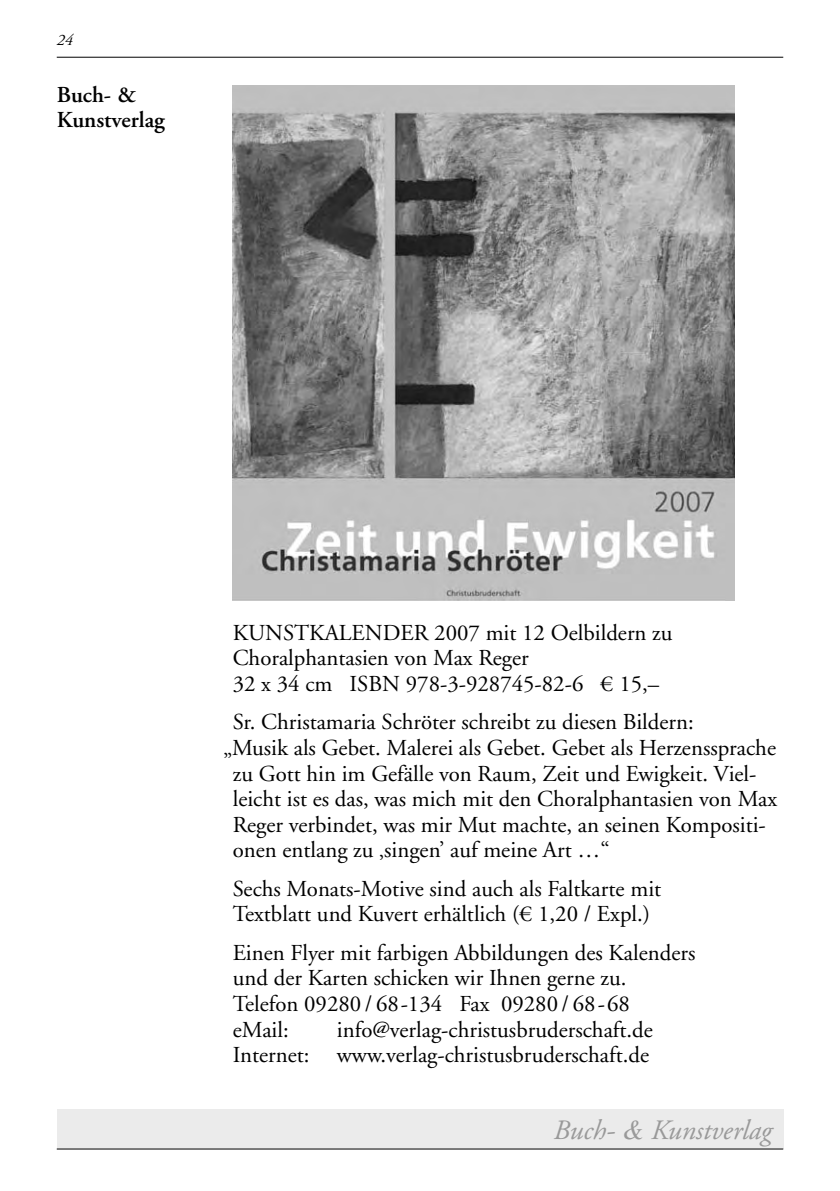
<style>
.page{position:relative;width:840px;height:1191px;background:#fff}
.page>*{position:absolute;margin:0;border:0;box-sizing:border-box;transform-origin:0 0}
.t1{font:italic 28px "Adobe Garamond";color:#999}
.t2{font:22.8px/25.6px "Adobe Garamond";color:#000}
.t3{font:600 22.8px/25.6px "Adobe Garamond";color:#000}
.t4{font:italic 16px "Adobe Garamond";color:#000}
.s1{font-family:"Times"}
</style>
<div class="page">
<hr style="left:57px;top:57px;width:725px;height:1px;background:#000">
<div style="left:57px;top:1108px;width:725px;height:40px;background:#ebebeb"></div>
<hr style="left:57px;top:1148px;width:725px;height:1px;background:#000">
<img style="left:232px;top:85px;width:502px;height:516px">
<p class="t4" style="left:57px;top:34px;width:18px">24</p>
<p class="t3" style="left:57px;top:84px;width:110px">Buch- &amp;<br>Kunstverlag</p>
<p class="t2" style="left:232px;top:622px;width:441px">KUNSTKALENDER 2007 mit 12 Oelbildern zu<br>Choralphantasien von Max Reger<br>32 x 34 cm ISBN 978-3-928745-82-6 € 15,–</p>
<p class="t2" style="left:232px;top:711px;width:462px">Sr. Christamaria Schröter schreibt zu diesen Bildern:</p>
<p class="t2" style="left:223px;top:737px;width:554px">„Musik als Gebet. Malerei als Gebet. Gebet als Herzenssprache</p>
<p class="t2" style="left:232px;top:762px;width:525px">zu Gott hin im Gefälle von Raum, Zeit und Ewigkeit. Viel-</p>
<p class="t2" style="left:232px;top:788px;width:545px">leicht ist es das, was mich mit den Choralphantasien von Max</p>
<p class="t2" style="left:232px;top:814px;width:534px">Reger verbindet, was mir Mut machte, an seinen Kompositi-</p>
<p class="t2" style="left:232px;top:839px;width:378px">onen entlang zu ‚singen’ auf meine Art …“</p>
<p class="t2" style="left:232px;top:878px;width:429px">Sechs Monats-Motive sind auch als Faltkarte mit<br>Textblatt und Kuvert erhältlich (€ 1,20 / Expl.)</p>
<p class="t2" style="left:232px;top:942px;width:464px">Einen Flyer mit farbigen Abbildungen des Kalenders und der Karten schicken wir Ihnen gerne zu.<br>Telefon 09280 / 68-134 Fax 09280 / 68-68<br>eMail:</p>
<p class="t2" style="left:232px;top:1018px;width:421px;text-align:right">info@verlag-christusbruderschaft.de<br>Internet: www.verlag-christusbruderschaft.de</p>
<p class="t1" style="left:553px;top:1119px;width:220px">Buch- <span class="s1">&amp;</span> Kunstverlag</p>
</div>
